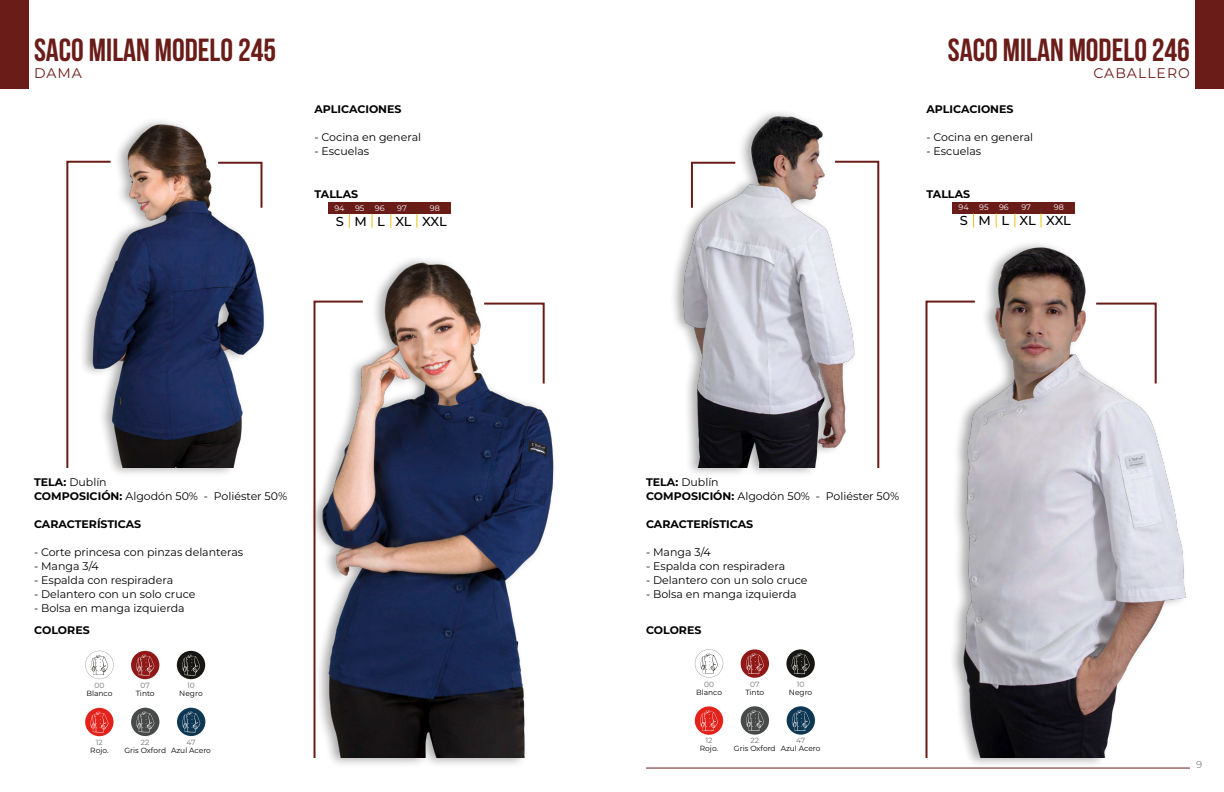
<style>
.page{position:relative;width:1224px;height:792px;background:#fff}
.page>*{position:absolute;margin:0;border:0;box-sizing:border-box;transform-origin:0 0}
.t1{font:700 32px "Bebas Neue";color:#6a1c18}
.t2{font:14px "Montserrat";letter-spacing:.075em;color:#6a1c18}
.t3{font:500 13px "Montserrat";letter-spacing:-.025em;color:#000}
.t4{font:11px/14px "Montserrat";color:#000}
.t5{font:700 11px "Montserrat";color:#000}
.t6{font:10px "Montserrat";color:#878787}
.t7{font:8px "Montserrat";color:#fff}
.t8{font:7.5px "Montserrat";color:#000}
.t9{font:7.5px "Montserrat";color:#706f6f}
.s1{font-weight:700}
</style>
<div class="page">
<div style="left:1196px;top:0;width:28px;height:88px;background:#6a1c18"></div>
<div style="left:0;top:0;width:28px;height:88px;background:#6a1c18"></div>
<div style="left:949px;top:239px;width:239px;height:529px;background:#000;opacity:.35"></div>
<img style="left:962px;top:247px;width:226px;height:511px">
<div style="left:308px;top:254px;width:248px;height:514px;background:#000;opacity:.35"></div>
<img style="left:314px;top:254px;width:242px;height:504px">
<div style="left:669px;top:108px;width:188px;height:370px;background:#000;opacity:.35"></div>
<img style="left:669px;top:108px;width:188px;height:360px">
<div style="left:78px;top:116px;width:189px;height:362px;background:#000;opacity:.35"></div>
<img style="left:78px;top:116px;width:189px;height:352px">
<svg style="left:482px;top:302px;width:64px;height:84px"></svg>
<svg style="left:1094px;top:302px;width:64px;height:84px"></svg>
<svg style="left:690px;top:161px;width:47px;height:49px"></svg>
<svg style="left:216px;top:161px;width:47px;height:49px"></svg>
<svg style="left:313px;top:300px;width:52px;height:460px"></svg>
<svg style="left:925px;top:300px;width:52px;height:460px"></svg>
<svg style="left:833px;top:160px;width:47px;height:310px"></svg>
<svg style="left:66px;top:160px;width:47px;height:310px"></svg>
<hr style="left:646px;top:768px;width:544px;height:1px;background:#6a1c18">
<div style="left:177px;top:708px;width:28px;height:28px;background:#0e3753;border-radius:50%"></div>
<svg style="left:182px;top:712px;width:18px;height:20px"></svg>
<div style="left:131px;top:708px;width:28px;height:28px;background:#484a49;border-radius:50%"></div>
<svg style="left:136px;top:712px;width:18px;height:20px"></svg>
<div style="left:177px;top:651px;width:28px;height:28px;background:#181613;border-radius:50%"></div>
<svg style="left:182px;top:655px;width:18px;height:20px"></svg>
<div style="left:131px;top:651px;width:28px;height:28px;background:#901917;border-radius:50%"></div>
<svg style="left:136px;top:655px;width:18px;height:20px"></svg>
<svg style="left:85px;top:651px;width:29px;height:28px"></svg>
<svg style="left:85px;top:708px;width:29px;height:28px"></svg>
<div style="left:952px;top:202px;width:122px;height:11px;background:#6a1c18"></div>
<div style="left:787px;top:706px;width:28px;height:29px;background:#0e3753;border-radius:50%"></div>
<svg style="left:792px;top:710px;width:18px;height:21px"></svg>
<div style="left:741px;top:706px;width:28px;height:29px;background:#484a49;border-radius:50%"></div>
<svg style="left:746px;top:710px;width:18px;height:21px"></svg>
<svg style="left:786px;top:649px;width:29px;height:29px"></svg>
<svg style="left:792px;top:653px;width:18px;height:21px"></svg>
<div style="left:741px;top:649px;width:28px;height:29px;background:#901917;border-radius:50%"></div>
<svg style="left:746px;top:653px;width:18px;height:21px"></svg>
<svg style="left:695px;top:649px;width:28px;height:29px"></svg>
<div style="left:695px;top:706px;width:28px;height:29px;background:#e4221c;border-radius:50%"></div>
<svg style="left:700px;top:710px;width:18px;height:21px"></svg>
<svg style="left:973px;top:214px;width:1px;height:13px"></svg>
<svg style="left:996px;top:214px;width:1px;height:13px"></svg>
<svg style="left:1015px;top:214px;width:1px;height:13px"></svg>
<svg style="left:1041px;top:214px;width:1px;height:13px"></svg>
<div style="left:328px;top:202px;width:122px;height:12px;background:#6a1c18"></div>
<svg style="left:349px;top:214px;width:1px;height:13px"></svg>
<svg style="left:372px;top:214px;width:1px;height:13px"></svg>
<svg style="left:390px;top:214px;width:1px;height:13px"></svg>
<svg style="left:417px;top:214px;width:1px;height:13px"></svg>
<h1 class="t1" style="left:34px;top:32px;width:244px">SACO MILAN MODELO 245</h1>
<p class="t2" style="left:34px;top:63px;width:50px">DAMA</p>
<p class="t5" style="left:315px;top:101px;width:89px">APLICACIONES</p>
<p class="t4" style="left:315px;top:130px;width:108px">- Cocina en general</p>
<p class="t4" style="left:315px;top:144px;width:56px">- Escuelas</p>
<h1 class="t1" style="left:948px;top:32px;width:244px">SACO MILAN MODELO 246</h1>
<p class="t2" style="left:1093px;top:63px;width:98px">CABALLERO</p>
<p class="t5" style="left:927px;top:101px;width:89px">APLICACIONES</p>
<p class="t4" style="left:927px;top:130px;width:108px">- Cocina en general</p>
<p class="t4" style="left:927px;top:144px;width:56px">- Escuelas</p>
<p class="t5" style="left:315px;top:187px;width:45px">TALLAS</p>
<p class="t5" style="left:927px;top:187px;width:45px">TALLAS</p>
<p class="t7" style="left:334px;top:202px;width:12px">94</p>
<p class="t7" style="left:355px;top:202px;width:11px">95</p>
<p class="t7" style="left:375px;top:202px;width:11px">96</p>
<p class="t7" style="left:397px;top:202px;width:11px">97</p>
<p class="t7" style="left:430px;top:202px;width:11px">98</p>
<p class="t3" style="left:336px;top:212px;width:113px">S M L XL XXL</p>
<p class="t7" style="left:959px;top:202px;width:12px">94</p>
<p class="t7" style="left:979px;top:202px;width:11px">95</p>
<p class="t7" style="left:999px;top:202px;width:11px">96</p>
<p class="t7" style="left:1021px;top:202px;width:11px">97</p>
<p class="t7" style="left:1054px;top:202px;width:11px">98</p>
<p class="t3" style="left:960px;top:211px;width:113px">S M L XL XXL</p>
<p class="t4" style="left:34px;top:474px;width:255px"><span class="s1">TELA:</span> Dublín<br><span class="s1">COMPOSICIÓN:</span> Algodón 50% - Poliéster 50%</p>
<p class="t5" style="left:34px;top:516px;width:109px">CARACTERÍSTICAS</p>
<p class="t4" style="left:34px;top:544px;width:211px">- Corte princesa con pinzas delanteras</p>
<p class="t4" style="left:34px;top:558px;width:66px">- Manga 3/4</p>
<p class="t4" style="left:34px;top:572px;width:141px">- Espalda con respiradera</p>
<p class="t4" style="left:34px;top:586px;width:163px">- Delantero con un solo cruce</p>
<p class="t4" style="left:34px;top:600px;width:152px">- Bolsa en manga izquierda</p>
<p class="t4" style="left:646px;top:474px;width:255px"><span class="s1">TELA:</span> Dublín<br><span class="s1">COMPOSICIÓN:</span> Algodón 50% - Poliéster 50%</p>
<p class="t5" style="left:646px;top:516px;width:109px">CARACTERÍSTICAS</p>
<p class="t4" style="left:646px;top:544px;width:66px">- Manga 3/4</p>
<p class="t4" style="left:646px;top:558px;width:141px">- Espalda con respiradera</p>
<p class="t4" style="left:646px;top:572px;width:163px">- Delantero con un solo cruce</p>
<p class="t4" style="left:646px;top:586px;width:152px">- Bolsa en manga izquierda</p>
<p class="t5" style="left:34px;top:622px;width:57px">COLORES</p>
<p class="t5" style="left:646px;top:622px;width:57px">COLORES</p>
<p class="t9" style="left:94px;top:680px;width:11px">00</p>
<p class="t8" style="left:86px;top:688px;width:28px">Blanco</p>
<p class="t9" style="left:141px;top:680px;width:11px">07</p>
<p class="t8" style="left:136px;top:688px;width:20px">Tinto</p>
<p class="t9" style="left:187px;top:680px;width:9px">10</p>
<p class="t8" style="left:179px;top:688px;width:25px">Negro</p>
<p class="t9" style="left:704px;top:679px;width:11px">00</p>
<p class="t8" style="left:696px;top:687px;width:28px">Blanco</p>
<p class="t9" style="left:750px;top:679px;width:11px">07</p>
<p class="t8" style="left:745px;top:687px;width:20px">Tinto</p>
<p class="t9" style="left:797px;top:679px;width:9px">10</p>
<p class="t8" style="left:789px;top:687px;width:25px">Negro</p>
<p class="t9" style="left:96px;top:737px;width:8px">12</p>
<p class="t8" style="left:90px;top:745px;width:20px">Rojo.</p>
<p class="t9" style="left:141px;top:737px;width:10px">22</p>
<p class="t8" style="left:124px;top:745px;width:43px">Gris Oxford</p>
<p class="t9" style="left:187px;top:737px;width:10px">47</p>
<p class="t8" style="left:171px;top:745px;width:41px">Azul Acero</p>
<p class="t9" style="left:706px;top:736px;width:8px">12</p>
<p class="t8" style="left:700px;top:744px;width:20px">Rojo.</p>
<p class="t9" style="left:751px;top:736px;width:10px">22</p>
<p class="t8" style="left:734px;top:744px;width:43px">Gris Oxford</p>
<p class="t9" style="left:796px;top:736px;width:10px">47</p>
<p class="t8" style="left:781px;top:744px;width:41px">Azul Acero</p>
<p class="t6" style="left:1196px;top:758px;width:8px">9</p>
</div>
